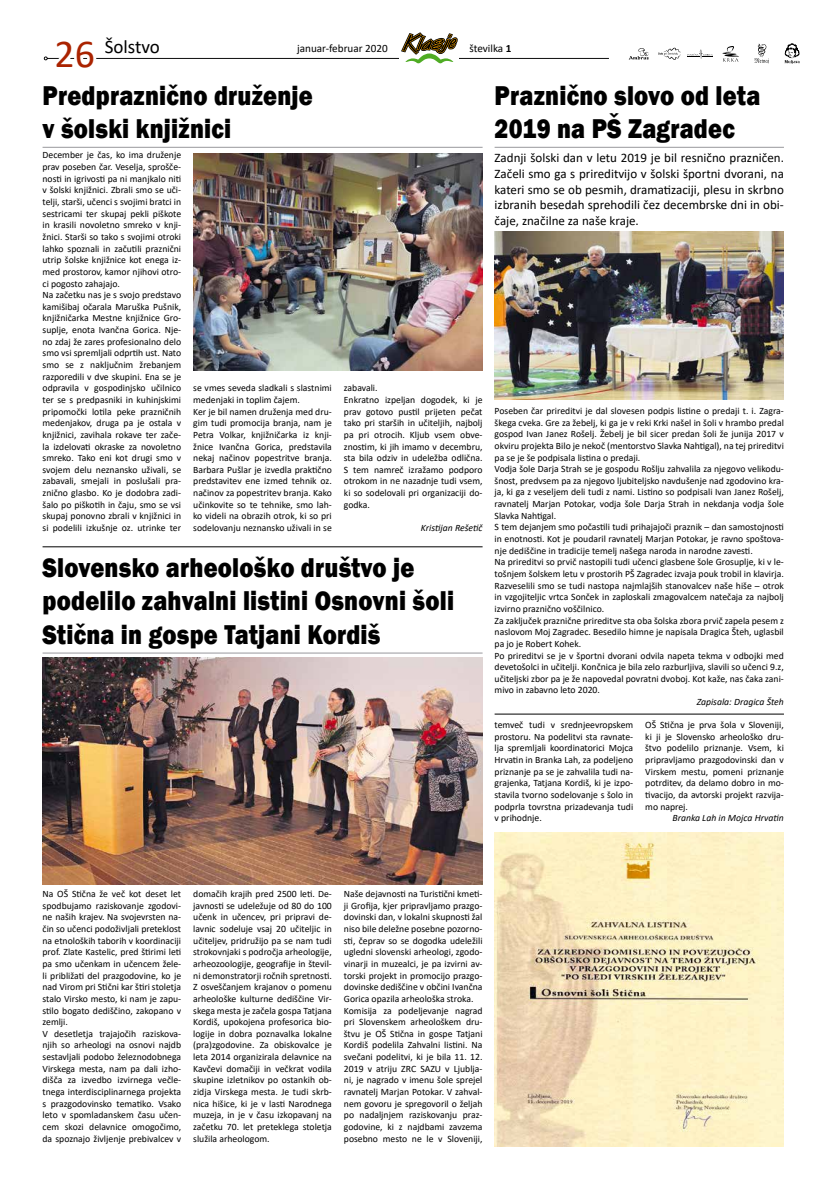
<style>
.page{position:relative;width:820px;height:1191px;background:#fff}
.page>*{position:absolute;margin:0;border:0;box-sizing:border-box;transform-origin:0 0}
.t1{font:800 28px/33.6px "Franklin Gothic";letter-spacing:.01em;color:#000;scale:.85 1}
.t2{font:19.1px "Calibri";color:#000}
.t3{font:13px/15.6px "Calibri";color:#000;text-align:justify}
.t4{font:11.2px "Calibri";color:#000}
.t5{font:9.7px/11.6px "Calibri";color:#000}
.t6{font:italic 9.7px "Calibri";color:#000}
.s1{font-size:39.7px;color:#aa2300}
.s2{font-weight:700}
</style>
<div class="page">
<svg style="left:784px;top:43px;width:15px;height:21px"></svg>
<svg style="left:629px;top:48px;width:19px;height:11px"></svg>
<svg style="left:658px;top:47px;width:22px;height:13px"></svg>
<svg style="left:687px;top:49px;width:25px;height:9px"></svg>
<svg style="left:722px;top:46px;width:16px;height:16px"></svg>
<svg style="left:754px;top:44px;width:14px;height:19px"></svg>
<svg style="left:44px;top:32px;width:564px;height:32px"></svg>
<hr style="left:43px;top:147px;width:439px;height:1px;background:#98989c">
<img style="left:193px;top:153px;width:289px;height:217px">
<hr style="left:43px;top:652px;width:439px;height:1px;background:#98989c">
<img style="left:43px;top:658px;width:439px;height:226px">
<img style="left:494px;top:832px;width:289px;height:314px">
<hr style="left:494px;top:147px;width:289px;height:1px;background:#98989c">
<img style="left:494px;top:231px;width:289px;height:169px">
<hr style="left:43px;top:546px;width:439px;height:1px;background:#000">
<hr style="left:494px;top:713px;width:289px;height:1px;background:#000">
<h2 class="t2" style="left:55px;top:33px;width:107px"><span class="s1">26</span> Šolstvo</h2>
<p class="t4" style="left:297px;top:41px;width:92px">januar-februar 2020</p>
<p class="t4" style="left:469px;top:41px;width:43px">številka <span class="s2">1</span></p>
<h1 class="t1" style="left:43px;top:78px;width:319px">Predpraznično druženje v šolski knjižnici</h1>
<p class="t5" style="left:43px;top:149px;width:140px">December je čas, ko ima druženje prav poseben čar. Veselja, sprošče&shy;nosti in igrivosti pa ni manjkalo niti v šolski knjižnici. Zbrali smo se uči&shy;telji, starši, učenci s svojimi bratci in sestricami ter skupaj pekli piškote in krasili novoletno smreko v knji&shy;žnici. Starši so tako s svojimi otroki lahko spoznali in začutili praznični utrip šolske knjižnice kot enega iz&shy;med prostorov, kamor njihovi otro&shy;ci pogosto zahajajo.<br>Na začetku nas je s svojo predstavo kamišibaj očarala Maruška Pušnik, knjižničarka Mestne knjižnice Gro&shy;suplje, enota Ivančna Gorica. Nje&shy;no zdaj že zares profesionalno delo smo vsi spremljali odprtih ust. Nato smo se z naključnim žrebanjem razporedili v dve skupini. Ena se je odpravila v gospodinjsko učilnico ter se s predpasniki in kuhinjskimi pripomočki lotila peke prazničnih medenjakov, druga pa je ostala v knjižnici, zavihala rokave ter zače&shy;la izdelovati okraske za novoletno smreko. Tako eni kot drugi smo v svojem delu neznansko uživali, se zabavali, smejali in poslušali pra&shy;znično glasbo. Ko je dodobra zadi&shy;šalo po piškotih in čaju, smo se vsi skupaj ponovno zbrali v knjižnici in si podelili izkušnje oz. utrinke ter</p>
<h1 class="t1" style="left:494px;top:78px;width:314px">Praznično slovo od leta<br>2019 na PŠ Zagradec</h1>
<p class="t3" style="left:494px;top:150px;width:291px">Zadnji šolski dan v letu 2019 je bil resnično prazničen.<br>Začeli smo ga s prireditvijo v šolski športni dvorani, na kateri smo se ob pesmih, dramatizaciji, plesu in skrbno izbranih besedah sprehodili čez decembrske dni in obi&shy;čaje, značilne za naše kraje.</p>
<p class="t5" style="left:193px;top:382px;width:140px">se vmes seveda sladkali s slastnimi medenjaki in toplim čajem.<br>Ker je bil namen druženja med dru&shy;gim tudi promocija branja, nam je Petra Volkar, knjižničarka iz knji&shy;žnice Ivančna Gorica, predstavila nekaj načinov popestritve branja.<br>Barbara Pušlar je izvedla praktično predstavitev ene izmed tehnik oz. načinov za popestritev branja. Kako učinkovite so te tehnike, smo lah&shy;ko videli na obrazih otrok, ki so pri sodelovanju neznansko uživali in se</p>
<p class="t5" style="left:344px;top:382px;width:140px">zabavali.<br>Enkratno izpeljan dogodek, ki je prav gotovo pustil prijeten pečat tako pri starših in učiteljih, najbolj pa pri otrocih. Kljub vsem obve&shy;znostim, ki jih imamo v decembru, sta bila odziv in udeležba odlična.<br>S tem namreč izražamo podporo otrokom in ne nazadnje tudi vsem, ki so sodelovali pri organizaciji do&shy;godka.</p>
<p class="t5" style="left:494px;top:405px;width:291px">Poseben čar prireditvi je dal slovesen podpis listine o predaji t. i. Zagra&shy;škega cveka. Gre za žebelj, ki ga je v reki Krki našel in šoli v hrambo predal gospod Ivan Janez Rošelj. Žebelj je bil sicer predan šoli že junija 2017 v okviru projekta Bilo je nekoč (mentorstvo Slavka Nahtigal), na tej prireditvi pa se je še podpisala listina o predaji.<br>Vodja šole Darja Strah se je gospodu Rošlju zahvalila za njegovo velikodu&shy;šnost, predvsem pa za njegovo ljubiteljsko navdušenje nad zgodovino kra&shy;ja, ki ga z veseljem deli tudi z nami. Listino so podpisali Ivan Janez Rošelj, ravnatelj Marjan Potokar, vodja šole Darja Strah in nekdanja vodja šole Slavka Nahtigal.<br>S tem dejanjem smo počastili tudi prihajajoči praznik – dan samostojnosti in enotnosti. Kot je poudaril ravnatelj Marjan Potokar, je ravno spoštova&shy;nje dediščine in tradicije temelj našega naroda in narodne zavesti.<br>Na prireditvi so prvič nastopili tudi učenci glasbene šole Grosuplje, ki v le&shy;tošnjem šolskem letu v prostorih PŠ Zagradec izvaja pouk trobil in klavirja.<br>Razveselili smo se tudi nastopa najmlajših stanovalcev naše hiše – otrok in vzgojiteljic vrtca Sonček in zaploskali zmagovalcem natečaja za najbolj izvirno praznično voščilnico.<br>Za zaključek praznične prireditve sta oba šolska zbora prvič zapela pesem z naslovom Moj Zagradec. Besedilo himne je napisala Dragica Šteh, uglasbil pa jo je Robert Kohek.<br>Po prireditvi se je v športni dvorani odvila napeta tekma v odbojki med devetošolci in učitelji. Končnica je bila zelo razburljiva, slavili so učenci 9.z, učiteljski zbor pa je že napovedal povratni dvoboj. Kot kaže, nas čaka zani&shy;mivo in zabavno leto 2020.</p>
<p class="t6" style="left:696px;top:695px;width:89px">Zapisala: Dragica Šteh</p>
<p class="t5" style="left:494px;top:718px;width:140px;text-align:justify">temveč tudi v srednjeevropskem prostoru. Na podelitvi sta ravnate&shy;lja spremljali koordinatorici Mojca Hrvatin in Branka Lah, za podeljeno priznanje pa se je zahvalila tudi na&shy;grajenka, Tatjana Kordiš, ki je izpo&shy;stavila tvorno sodelovanje s šolo in podprla tovrstna prizadevanja tudi v prihodnje.</p>
<p class="t5" style="left:645px;top:718px;width:140px;text-align:justify">OŠ Stična je prva šola v Sloveniji, ki ji je Slovensko arheološko dru&shy;štvo podelilo priznanje. Vsem, ki pripravljamo prazgodovinski dan v Virskem mestu, pomeni priznanje potrditev, da delamo dobro in mo&shy;tivacijo, da avtorski projekt razvija&shy;mo naprej.</p>
<p class="t6" style="left:421px;top:521px;width:63px">Kristijan Rešetič</p>
<h1 class="t1" style="left:43px;top:550px;width:485px">Slovensko arheološko društvo je podelilo zahvalni listini Osnovni šoli<br>Stična in gospe Tatjani Kordiš</h1>
<p class="t6" style="left:672px;top:811px;width:113px">Branka Lah in Mojca Hrvatin</p>
<p class="t5" style="left:43px;top:887px;width:140px">Na OŠ Stična že več kot deset let spodbujamo raziskovanje zgodovi&shy;ne naših krajev. Na svojevrsten na&shy;čin so učenci podoživljali preteklost na etnoloških taborih v koordinaciji prof. Zlate Kastelic, pred štirimi leti pa smo učenkam in učencem žele&shy;li približati del prazgodovine, ko je nad Virom pri Stični kar štiri stoletja stalo Virsko mesto, ki nam je zapu&shy;stilo bogato dediščino, zakopano v zemlji.<br>V desetletja trajajočih raziskova&shy;njih so arheologi na osnovi najdb sestavljali podobo železnodobnega Virskega mesta, nam pa dali izho&shy;dišča za izvedbo izvirnega večle&shy;tnega interdisciplinarnega projekta s prazgodovinsko tematiko. Vsako leto v spomladanskem času učen&shy;cem skozi delavnice omogočimo, da spoznajo življenje prebivalcev v</p>
<p class="t5" style="left:193px;top:887px;width:140px;text-align:justify">domačih krajih pred 2500 leti. De&shy;javnosti se udeležuje od 80 do 100 učenk in učencev, pri pripravi de&shy;lavnic sodeluje vsaj 20 učiteljic in učiteljev, pridružijo pa se nam tudi strokovnjaki s področja arheologije, arheozoologije, geografije in števil&shy;ni demonstratorji ročnih spretnosti.<br>Z osveščanjem krajanov o pomenu arheološke kulturne dediščine Vir&shy;skega mesta je začela gospa Tatjana Kordiš, upokojena profesorica bio&shy;logije in dobra poznavalka lokalne (pra)zgodovine. Za obiskovalce je leta 2014 organizirala delavnice na Kavčevi domačiji in večkrat vodila skupine izletnikov po ostankih ob&shy;zidja Virskega mesta. Je tudi skrb&shy;nica hišice, ki je v lasti Narodnega muzeja, in je v času izkopavanj na začetku 70. let preteklega stoletja služila arheologom.</p>
<p class="t5" style="left:344px;top:887px;width:140px">Naše dejavnosti na Turistični kmeti&shy;ji Grofija, kjer pripravljamo prazgo&shy;dovinski dan, v lokalni skupnosti žal niso bile deležne posebne pozorno&shy;sti, čeprav so se dogodka udeležili ugledni slovenski arheologi, zgodo&shy;vinarji in muzealci, je pa izvirni av&shy;torski projekt in promocijo prazgo&shy;dovinske dediščine v občini Ivančna Gorica opazila arheološka stroka.<br>Komisija za podeljevanje nagrad pri Slovenskem arheološkem dru&shy;štvu je OŠ Stična in gospe Tatjani Kordiš podelila Zahvalni listini. Na svečani podelitvi, ki je bila 11. 12.<br>2019 v atriju ZRC SAZU v Ljublja&shy;ni, je nagrado v imenu šole sprejel ravnatelj Marjan Potokar. V zahval&shy;nem govoru je spregovoril o željah po nadaljnjem raziskovanju praz&shy;godovine, ki z najdbami zavzema posebno mesto ne le v Sloveniji,</p>
</div>
